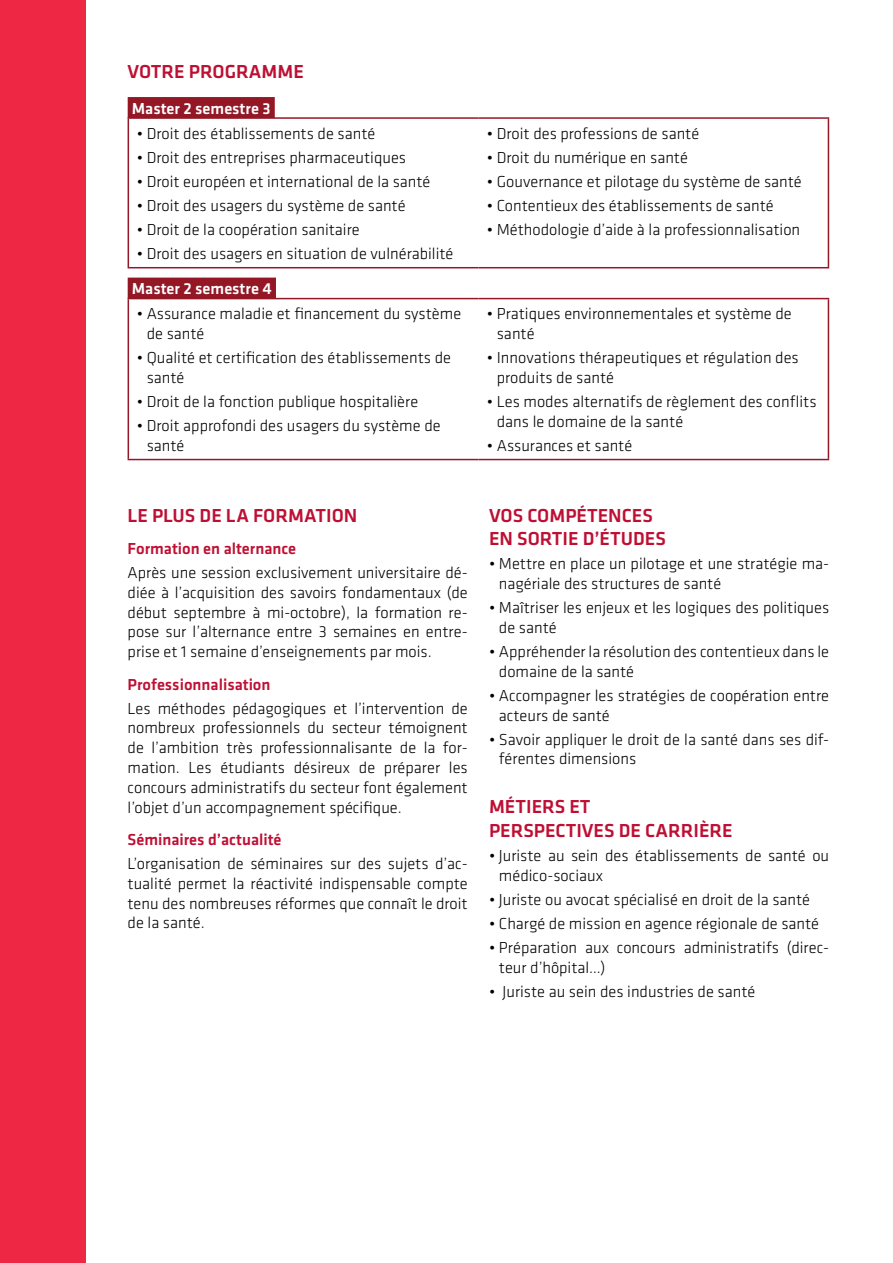
<style>
.page{position:relative;width:893px;height:1263px;background:#fff}
.page>*{position:absolute;margin:0;border:0;box-sizing:border-box;transform-origin:0 0}
.t1{font:500 19.5px/23.4px "Klavika Basic";color:#be0f33}
.t2{font:300 16.5px/19.8px "Klavika Basic";color:#000}
.t3{font:500 16.5px "Klavika Basic";color:#be0f33}
.t4{font:500 16.5px "Klavika Basic";letter-spacing:-.005em;color:#fff}
</style>
<div class="page">
<hr style="left:128px;top:117px;width:350px;height:2px;background:#941726">
<hr style="left:478px;top:117px;width:351px;height:2px;background:#941726">
<hr style="left:128px;top:298px;width:350px;height:1px;background:#941726">
<hr style="left:128px;top:299px;width:1px;height:160px;background:#941726">
<hr style="left:478px;top:298px;width:351px;height:1px;background:#941726">
<hr style="left:828px;top:299px;width:1px;height:160px;background:#941726">
<hr style="left:128px;top:459px;width:350px;height:1px;background:#941726">
<hr style="left:478px;top:459px;width:351px;height:1px;background:#941726">
<hr style="left:128px;top:119px;width:1px;height:148px;background:#941726">
<hr style="left:828px;top:119px;width:1px;height:148px;background:#941726">
<hr style="left:128px;top:267px;width:350px;height:1px;background:#941726">
<hr style="left:478px;top:267px;width:351px;height:1px;background:#941726">
<div style="left:128px;top:97px;width:147px;height:21px;background:#941726"></div>
<div style="left:128px;top:278px;width:148px;height:21px;background:#941726"></div>
<div style="left:0;top:0;width:85px;height:1263px;background:#ee2844"></div>
<p class="t1" style="left:128px;top:60px;width:178px">Votre programm e</p>
<p class="t4" style="left:132px;top:97px;width:140px">Master 2 semestre 3</p>
<p class="t2" style="left:137px;top:123px;width:240px">• Droit des établissements de santé</p>
<p class="t2" style="left:137px;top:147px;width:271px">• Droit des entreprises pharmaceutiques</p>
<p class="t2" style="left:137px;top:171px;width:295px">• Droit européen et international de la santé</p>
<p class="t2" style="left:137px;top:196px;width:270px">• Droit des usagers du système de santé</p>
<p class="t2" style="left:137px;top:220px;width:225px">• Droit de la coopération sanitaire</p>
<p class="t2" style="left:137px;top:244px;width:318px">• Droit des usagers en situation de vulnérabilité</p>
<p class="t4" style="left:132px;top:278px;width:141px">Master 2 semestre 4</p>
<p class="t2" style="left:147px;top:304px;width:316px;text-indent:-10px">• Assurance maladie et financement du système de santé</p>
<p class="t2" style="left:147px;top:348px;width:306px;text-indent:-10px">• Qualité et certification des établissements de santé</p>
<p class="t2" style="left:137px;top:392px;width:283px">• Droit de la fonction publique hospitalière</p>
<p class="t2" style="left:147px;top:416px;width:295px;text-indent:-10px">• Droit approfondi des usagers du système de santé</p>
<p class="t2" style="left:487px;top:123px;width:214px">• Droit des professions de santé</p>
<p class="t2" style="left:487px;top:147px;width:203px">• Droit du numérique en santé</p>
<p class="t2" style="left:487px;top:172px;width:316px">• Gouvernance et pilotage du système de santé</p>
<p class="t2" style="left:487px;top:196px;width:288px">• Contentieux des établissements de santé</p>
<p class="t2" style="left:487px;top:220px;width:315px">• Méthodologie d’aide à la professionnalisation</p>
<p class="t2" style="left:497px;top:304px;width:296px;text-indent:-10px">• Pratiques environnementales et système de santé</p>
<p class="t2" style="left:497px;top:348px;width:303px;text-indent:-10px">• Innovations thérapeutiques et régulation des produits de santé</p>
<p class="t2" style="left:497px;top:392px;width:321px;text-indent:-10px">• Les modes alternatifs de règlement des conflits dans le domaine de la santé</p>
<p class="t2" style="left:487px;top:435px;width:147px">• Assurances et santé</p>
<p class="t1" style="left:128px;top:503px;width:231px">Le plus de la formation</p>
<p class="t3" style="left:128px;top:537px;width:170px">Formation en alternance</p>
<p class="t2" style="left:128px;top:562px;width:342px;text-align:justify">Après une session exclusivement universitaire dé&shy;diée à l’acquisition des savoirs fondamentaux (de début septembre à mi-octobre), la formation re&shy;pose sur l’alternance entre 3 semaines en entre&shy;prise et 1 semaine d’enseignements par mois.</p>
<p class="t3" style="left:128px;top:673px;width:144px">Professionnalisation</p>
<p class="t2" style="left:128px;top:698px;width:342px;text-align:justify">Les méthodes pédagogiques et l’intervention de nombreux professionnels du secteur témoignent de l’ambition très professionnalisante de la for&shy;mation. Les étudiants désireux de préparer les concours administratifs du secteur font également l’objet d’un accompagnement spécifique.</p>
<p class="t3" style="left:128px;top:828px;width:155px">Séminaires d’actualité</p>
<p class="t2" style="left:128px;top:853px;width:342px;text-align:justify">L’organisation de séminaires sur des sujets d’ac&shy;tualité permet la réactivité indispensable compte tenu des nombreuses réformes que connaît le droit de la santé.</p>
<p class="t1" style="left:489px;top:503px;width:178px">Vos compétences en sortie d’études</p>
<p class="t2" style="left:499px;top:554px;width:332px;text-indent:-10px">• Mettre en place un pilotage et une stratégie ma&shy;nagériale des structures de santé</p>
<p class="t2" style="left:499px;top:597px;width:332px;text-indent:-10px">• Maîtriser les enjeux et les logiques des politiques de santé</p>
<p class="t2" style="left:499px;top:641px;width:332px;text-indent:-10px">• Appréhender la résolution des contentieux dans le domaine de la santé</p>
<p class="t2" style="left:499px;top:685px;width:332px;text-indent:-10px">• Accompagner les stratégies de coopération entre acteurs de santé</p>
<p class="t2" style="left:499px;top:729px;width:332px;text-indent:-10px">• Savoir appliquer le droit de la santé dans ses dif&shy;férentes dimensions</p>
<p class="t1" style="left:489px;top:795px;width:245px">Métiers et<br>perspectives de carrière</p>
<p class="t2" style="left:499px;top:845px;width:332px;text-indent:-10px">• Juriste au sein des établissements de santé ou médico-sociaux</p>
<p class="t2" style="left:489px;top:889px;width:323px">• Juriste ou avocat spécialisé en droit de la santé</p>
<p class="t2" style="left:489px;top:913px;width:332px">• Chargé de mission en agence régionale de santé</p>
<p class="t2" style="left:499px;top:937px;width:332px;text-indent:-10px">• Préparation aux concours administratifs (direc&shy;teur d’hôpital…)</p>
<p class="t2" style="left:489px;top:981px;width:268px">• Juriste au sein des industries de santé</p>
</div>
